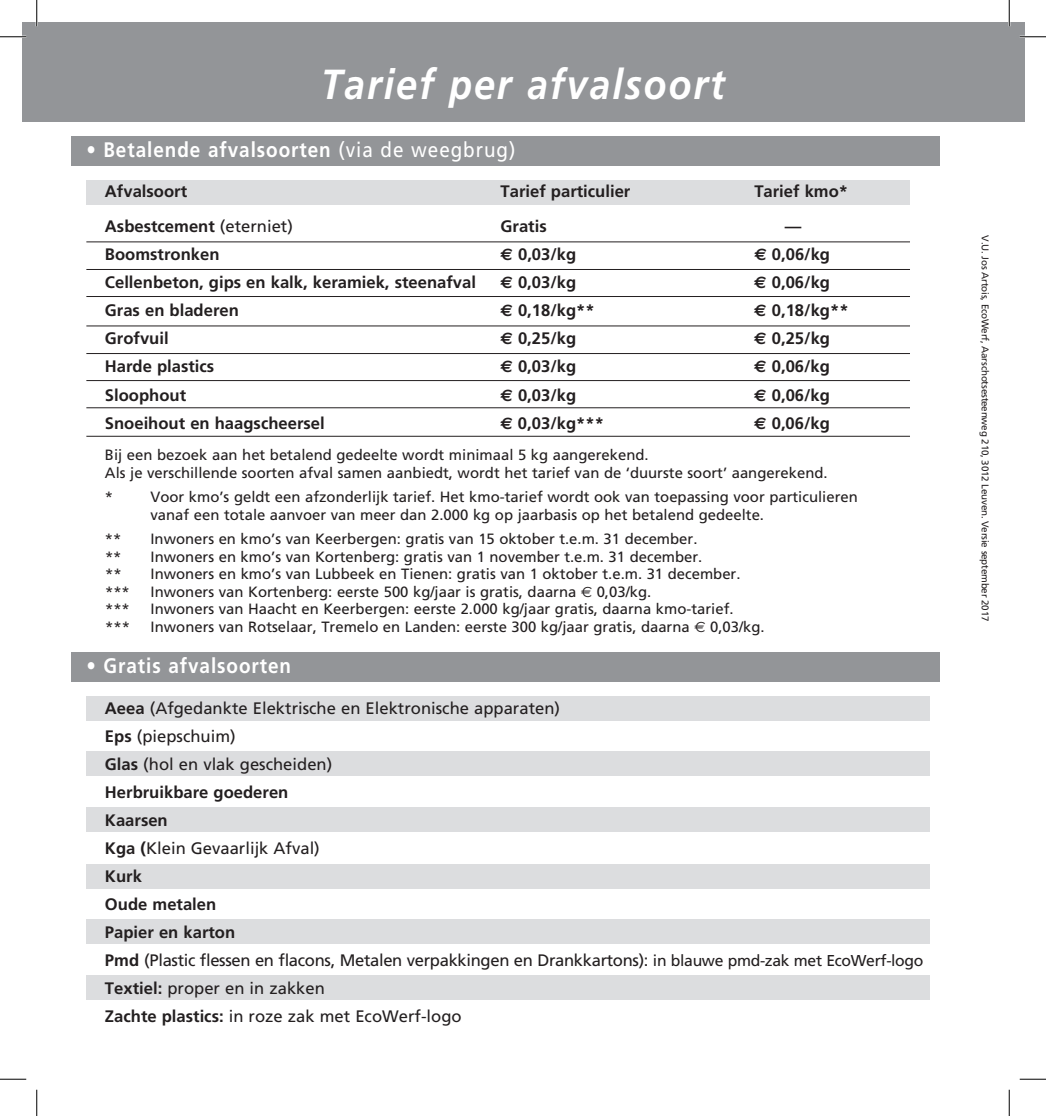
<style>
.page{position:relative;width:1046px;height:1116px;background:#fff}
.page>*{position:absolute;margin:0;border:0;box-sizing:border-box;transform-origin:0 0}
.t1{font:italic 700 42px "Frutiger";letter-spacing:.05em;color:#fff;scale:.9 1}
.t2{font:700 21px "Frutiger";letter-spacing:.05em;color:#fff;scale:.9 1}
.t3{font:16.62px/28px "Frutiger";color:#231f20}
.t4{font:700 16.62px "Frutiger";color:#231f20}
.t5{font:14.88px/17.5px "Frutiger";color:#231f20}
.t6{font:9.8px "Frutiger";letter-spacing:-.02em;color:#231f20}
.s1{font-weight:400}
.s2{font-family:"Euro Sans"}
.s3{font-weight:700}
.s4{font-size:15.75px}
</style>
<div class="page">
<div style="left:86px;top:975px;width:844px;height:24px;background:#dcdddf"></div>
<div style="left:86px;top:919px;width:844px;height:25px;background:#dcdddf"></div>
<div style="left:86px;top:863px;width:844px;height:25px;background:#dcdddf"></div>
<div style="left:86px;top:807px;width:844px;height:25px;background:#dcdddf"></div>
<div style="left:86px;top:751px;width:844px;height:25px;background:#dcdddf"></div>
<div style="left:22px;top:22px;width:1002px;height:99px;background:#939598"></div>
<div style="left:86px;top:695px;width:844px;height:25px;background:#dcdddf"></div>
<div style="left:71px;top:652px;width:869px;height:30px;background:#939598"></div>
<div style="left:86px;top:180px;width:824px;height:24px;background:#dcdddf"></div>
<div style="left:71px;top:136px;width:869px;height:30px;background:#939598"></div>
<hr style="left:86px;top:325px;width:824px;height:1px;background:#231f20">
<hr style="left:86px;top:353px;width:824px;height:1px;background:#231f20">
<hr style="left:86px;top:380px;width:824px;height:1px;background:#231f20">
<hr style="left:86px;top:241px;width:824px;height:1px;background:#231f20">
<hr style="left:86px;top:269px;width:824px;height:1px;background:#231f20">
<hr style="left:86px;top:296px;width:824px;height:1px;background:#231f20">
<hr style="left:86px;top:407px;width:824px;height:1px;background:#231f20">
<hr style="left:86px;top:436px;width:824px;height:1px;background:#231f20">
<hr style="left:0;top:36px;width:26px;height:2px;background:#fff">
<hr style="left:1020px;top:36px;width:26px;height:2px;background:#fff">
<hr style="left:36px;top:0;width:2px;height:26px;background:#fff">
<hr style="left:1008px;top:0;width:2px;height:26px;background:#fff">
<svg style="left:0;top:36px;width:26px;height:1px"></svg>
<svg style="left:1020px;top:36px;width:26px;height:1px"></svg>
<svg style="left:0;top:1078px;width:26px;height:1px"></svg>
<svg style="left:1020px;top:1078px;width:26px;height:1px"></svg>
<svg style="left:36px;top:0;width:1px;height:26px"></svg>
<svg style="left:36px;top:1089px;width:1px;height:26px"></svg>
<svg style="left:1009px;top:0;width:1px;height:26px"></svg>
<svg style="left:1009px;top:1089px;width:1px;height:26px"></svg>
<h1 class="t1" style="left:321px;top:59px;width:450px">Tarief per afvalsoort</h1>
<h2 class="t2" style="left:86px;top:137px;width:478px">• Betalende afvalsoorten <span class="s1">(via de weegbrug)</span></h2>
<p class="t4" style="left:105px;top:182px;width:84px">Afvalsoort</p>
<p class="t4" style="left:500px;top:182px;width:131px">Tarief particulier</p>
<p class="t4" style="left:754px;top:182px;width:95px">Tarief kmo*</p>
<p class="t4" style="left:105px;top:217px;width:189px">Asbestcement <span class="s1">(eterniet)</span></p>
<p class="t4" style="left:500px;top:217px;width:48px">Gratis</p>
<p class="t4" style="left:785px;top:217px;width:18px">—</p>
<p class="t4" style="left:105px;top:245px;width:116px">Boomstronken</p>
<p class="t4" style="left:500px;top:245px;width:77px"><span class="s2">E</span> 0,03/kg</p>
<p class="t4" style="left:754px;top:245px;width:77px"><span class="s2">E</span> 0,06/kg</p>
<p class="t4" style="left:105px;top:273px;width:373px">Cellenbeton, gips en kalk, keramiek, steenafval</p>
<p class="t4" style="left:500px;top:273px;width:77px"><span class="s2">E</span> 0,03/kg</p>
<p class="t4" style="left:754px;top:273px;width:77px"><span class="s2">E</span> 0,06/kg</p>
<p class="t4" style="left:105px;top:301px;width:135px">Gras en bladeren</p>
<p class="t4" style="left:500px;top:301px;width:96px"><span class="s2">E</span> 0,18/kg**</p>
<p class="t4" style="left:754px;top:301px;width:96px"><span class="s2">E</span> 0,18/kg**</p>
<p class="t4" style="left:105px;top:329px;width:65px">Grofvuil</p>
<p class="t4" style="left:500px;top:329px;width:77px"><span class="s2">E</span> 0,25/kg</p>
<p class="t4" style="left:754px;top:329px;width:77px"><span class="s2">E</span> 0,25/kg</p>
<p class="t4" style="left:105px;top:357px;width:111px">Harde plastics</p>
<p class="t4" style="left:500px;top:357px;width:77px"><span class="s2">E</span> 0,03/kg</p>
<p class="t4" style="left:754px;top:357px;width:77px"><span class="s2">E</span> 0,06/kg</p>
<p class="t4" style="left:105px;top:385px;width:83px">Sloophout</p>
<p class="t4" style="left:500px;top:385px;width:77px"><span class="s2">E</span> 0,03/kg</p>
<p class="t4" style="left:754px;top:385px;width:77px"><span class="s2">E</span> 0,06/kg</p>
<p class="t4" style="left:105px;top:413px;width:221px">Snoeihout en haagscheersel</p>
<p class="t4" style="left:500px;top:413px;width:105px"><span class="s2">E</span> 0,03/kg***</p>
<p class="t4" style="left:754px;top:413px;width:77px"><span class="s2">E</span> 0,06/kg</p>
<p class="t5" style="left:105px;top:446px;width:724px">Bij een bezoek aan het betalend gedeelte wordt minimaal 5 kg aangerekend.<br>Als je verschillende soorten afval samen aanbiedt, wordt het tarief van de ‘duurste soort’ aangerekend.</p>
<p class="t5" style="left:105px;top:488px;width:10px">*</p>
<p class="t5" style="left:150px;top:488px;width:709px">Voor kmo’s geldt een afzonderlijk tarief. Het kmo-tarief wordt ook van toepassing voor particulieren vanaf een totale aanvoer van meer dan 2.000 kg op jaarbasis op het betalend gedeelte.</p>
<p class="t5" style="left:105px;top:530px;width:18px">**</p>
<p class="t5" style="left:150px;top:530px;width:548px">Inwoners en kmo’s van Keerbergen: gratis van 15 oktober t.e.m. 31 december.</p>
<p class="t5" style="left:105px;top:547px;width:18px">**</p>
<p class="t5" style="left:151px;top:547px;width:553px">Inwoners en kmo’s van Kortenberg: gratis van 1 november t.e.m. 31 december.</p>
<p class="t5" style="left:105px;top:565px;width:18px">**</p>
<p class="t5" style="left:151px;top:565px;width:591px">Inwoners en kmo’s van Lubbeek en Tienen: gratis van 1 oktober t.e.m. 31 december.</p>
<p class="t5" style="left:105px;top:582px;width:26px">***</p>
<p class="t5" style="left:151px;top:582px;width:502px">Inwoners van Kortenberg: eerste 500 kg/jaar is gratis, daarna <span class="s2">E</span> 0,03/kg.</p>
<p class="t5" style="left:105px;top:600px;width:26px">***</p>
<p class="t5" style="left:151px;top:600px;width:584px">Inwoners van Haacht en Keerbergen: eerste 2.000 kg/jaar gratis, daarna kmo-tarief.</p>
<p class="t5" style="left:105px;top:617px;width:26px">***</p>
<p class="t5" style="left:151px;top:617px;width:615px">Inwoners van Rotselaar, Tremelo en Landen: eerste 300 kg/jaar gratis, daarna <span class="s2">E</span> 0,03/kg.</p>
<h2 class="t2" style="left:86px;top:653px;width:229px">• Gratis afvalsoorten</h2>
<p class="t3" style="left:105px;top:693px;width:820px"><span class="s3">Aeea</span> (Afgedankte Elektrische en Elektronische apparaten)<br><span class="s3">Eps</span> (piepschuim)<br><span class="s3">Glas</span> (hol en vlak gescheiden)<br><span class="s3">Herbruikbare goederen<br>Kaarsen<br>Kga (</span>Klein Gevaarlijk Afval)<br><span class="s3">Kurk<br>Oude metalen<br>Papier en karton<br>Pmd</span> (Plastic flessen en flacons, Metalen verpakkingen en Drankkartons): <span class="s4">in blauwe pmd-zak met EcoWerf-logo<br></span><span class="s3">Textiel:</span> proper en in zakken<br><span class="s3">Zachte plastics:</span> in roze zak met EcoWerf-logo</p>
<p class="t6" style="left:991px;top:235px;width:387px;rotate:90deg">V.U. Jos Artois, EcoWerf, Aarschotsesteenweg 210, 3012 Leuven. Versie september 2017</p>
</div>
